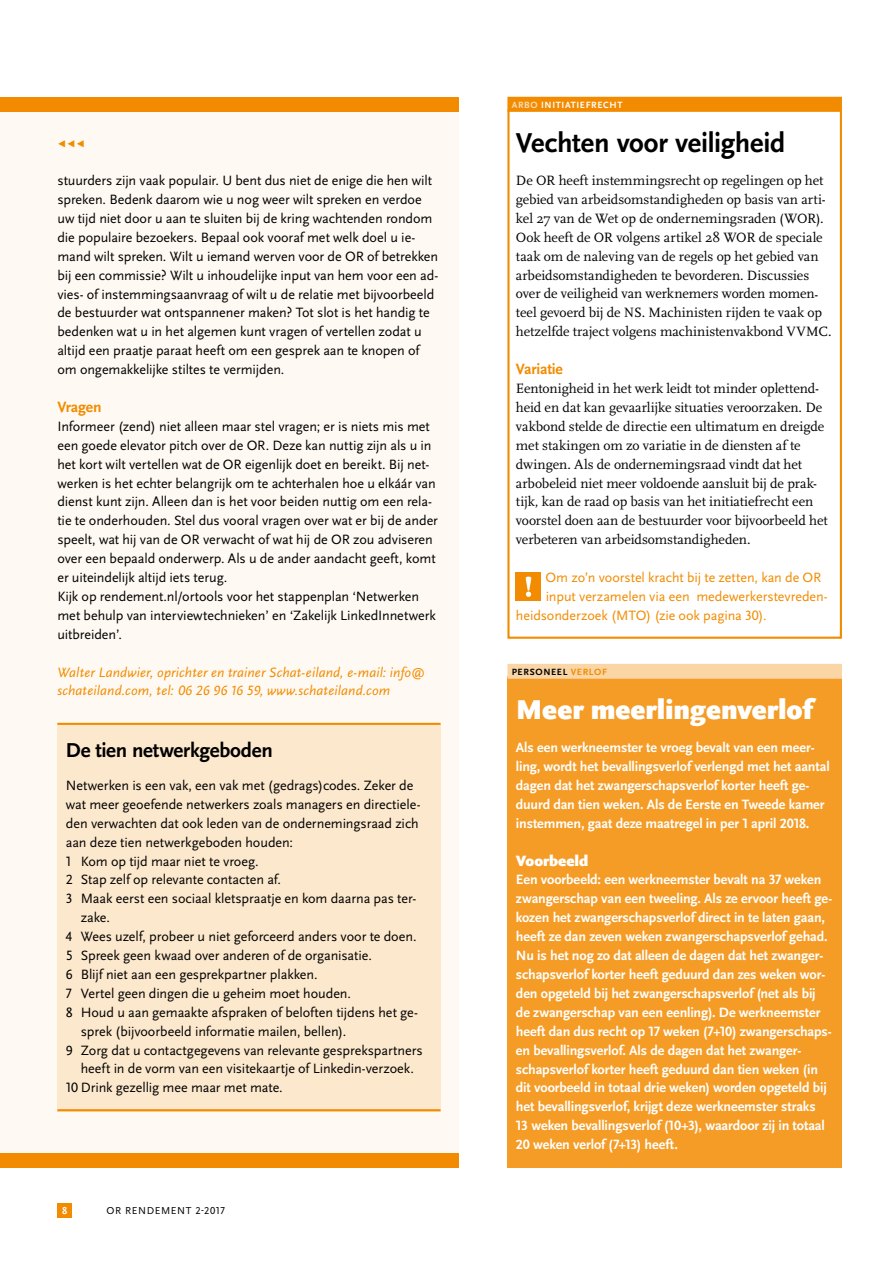
<style>
.page{position:relative;width:893px;height:1263px;background:#fff}
.page>*{position:absolute;margin:0;border:0;box-sizing:border-box;transform-origin:0 0}
.t1{font:700 28.5px "Scala Sans OT";letter-spacing:-.01em;color:#000}
.t2{font:900 28.5px "Scala Sans OT";color:#fff}
.t3{font:700 21px "Scala Sans OT";letter-spacing:-.01em;color:#000}
.t4{font:700 15.6px "Scala Sans OT";letter-spacing:-.015em;color:#f28b00}
.t5{font:900 15.6px "Scala Sans OT";letter-spacing:-.005em;color:#fff}
.t6{font:14.1px/18.9px "Scala Sans OT";color:#000}
.t7{font:700 14.1px/18.9px "Scala Sans OT";letter-spacing:-.01em;color:#fff}
.t8{font:14.1px/18.9px "Scala OT";letter-spacing:-.005em;color:#000}
.t9{font:14.1px "Scala Sans OT";letter-spacing:-.005em;color:#f28b00}
.t10{font:italic 14.1px/18.9px "Scala Sans OT";letter-spacing:.01em;color:#f28b00}
.t11{font:14.1px "Scala OT";color:#f28b00}
.t12{font:10.5px "Scala Sans OT";letter-spacing:.06em;color:#000}
.t13{font:700 10.5px "Scala Sans OT";color:#fff}
.t14{font:700 9.45px "Scala Sans OT";letter-spacing:.065em;color:#fff}
.t15{font:700 9.45px "Scala Sans OT";letter-spacing:.075em;color:#000}
.s1{color:#fbdcb3}
.s2{color:#f28b00}
</style>
<div class="page">
<div style="left:57px;top:1203px;width:15px;height:15px;background:#f28b00"></div>
<div style="left:0;top:112px;width:459px;height:1041px;background:#fef9f2"></div>
<div style="left:0;top:97px;width:459px;height:15px;background:#f28b00"></div>
<div style="left:0;top:1153px;width:459px;height:15px;background:#f28b00"></div>
<div style="left:57px;top:723px;width:384px;height:388px;background:#fce8cc"></div>
<hr style="left:57px;top:723px;width:384px;height:2px;background:#f28b00">
<hr style="left:57px;top:1109px;width:384px;height:2px;background:#f28b00">
<div style="left:507px;top:676px;width:335px;height:492px;background:#f49c26"></div>
<div style="left:507px;top:664px;width:335px;height:15px;background:#fad6a6"></div>
<div style="left:516px;top:573px;width:25px;height:28px;background:#f28b00"></div>
<svg style="left:526px;top:577px;width:5px;height:20px"></svg>
<div style="left:507px;top:109px;width:335px;height:530px;border:2px solid #f28b00"></div>
<div style="left:507px;top:97px;width:335px;height:15px;background:#f28b00"></div>
<p class="t11" style="left:57px;top:135px;width:29px">◀◀◀</p>
<p class="t6" style="left:57px;top:171px;width:383px">stuurders zijn vaak populair. U bent dus niet de enige die hen wilt spreken. Bedenk daarom wie u nog weer wilt spreken en verdoe uw tijd niet door u aan te sluiten bij de kring wachtenden rondom die populaire bezoekers. Bepaal ook vooraf met welk doel u ie&shy;mand wilt spreken. Wilt u iemand werven voor de OR of betrekken bij een commissie? Wilt u inhoudelijke input van hem voor een ad&shy;vies- of instemmingsaanvraag of wilt u de relatie met bijvoorbeeld de bestuurder wat ontspannener maken? Tot slot is het handig te bedenken wat u in het algemen kunt vragen of vertellen zodat u altijd een praatje paraat heeft om een gesprek aan te knopen of om ongemakkelijke stiltes te vermijden.</p>
<p class="t4" style="left:57px;top:398px;width:46px">Vragen</p>
<p class="t6" style="left:57px;top:417px;width:382px">Informeer (zend) niet alleen maar stel vragen; er is niets mis met een goede elevator pitch over de OR. Deze kan nuttig zijn als u in het kort wilt vertellen wat de OR eigenlijk doet en bereikt. Bij net&shy;werken is het echter belangrijk om te achterhalen hoe u elkáár van dienst kunt zijn. Alleen dan is het voor beiden nuttig om een rela&shy;tie te onderhouden. Stel dus vooral vragen over wat er bij de ander speelt, wat hij van de OR verwacht of wat hij de OR zou adviseren over een bepaald onderwerp. Als u de ander aandacht geeft, komt er uiteindelijk altijd iets terug.<br>Kijk op rendement.nl/ortools voor het stappenplan ‘Netwerken met behulp van interviewtechnieken’ en ‘Zakelijk LinkedInnetwerk uitbreiden’.</p>
<p class="t10" style="left:57px;top:663px;width:369px">Walter Landwier, oprichter en trainer Schat-eiland, e-mail: info@ schateiland.com, tel: 06 26 96 16 59, www.schateiland.com</p>
<h2 class="t3" style="left:66px;top:738px;width:208px">De tien netwerkgeboden</h2>
<p class="t6" style="left:66px;top:776px;width:349px">Netwerken is een vak, een vak met (gedrags)codes. Zeker de</p>
<p class="t6" style="left:66px;top:795px;width:356px">wat meer geoefende netwerkers zoals managers en directiele-</p>
<p class="t6" style="left:66px;top:814px;width:354px">den verwachten dat ook leden van de ondernemingsraad zich</p>
<p class="t6" style="left:66px;top:833px;width:229px">aan deze tien netwerkgeboden houden:</p>
<p class="t6" style="left:66px;top:852px;width:194px">1 Kom op tijd maar niet te vroeg.</p>
<p class="t6" style="left:66px;top:871px;width:217px">2 Stap zelf op relevante contacten af.</p>
<p class="t6" style="left:66px;top:889px;width:352px">3 Maak eerst een sociaal kletspraatje en kom daarna pas ter-</p>
<p class="t6" style="left:81px;top:908px;width:31px">zake.</p>
<p class="t6" style="left:66px;top:927px;width:352px">4 Wees uzelf, probeer u niet geforceerd anders voor te doen.</p>
<p class="t6" style="left:66px;top:946px;width:308px">5 Spreek geen kwaad over anderen of de organisatie.</p>
<p class="t6" style="left:66px;top:965px;width:253px">6 Blijf niet aan een gesprekpartner plakken.</p>
<p class="t6" style="left:66px;top:984px;width:287px">7 Vertel geen dingen die u geheim moet houden.</p>
<p class="t6" style="left:66px;top:1003px;width:354px">8 Houd u aan gemaakte afspraken of beloften tijdens het ge-</p>
<p class="t6" style="left:81px;top:1022px;width:267px">sprek (bijvoorbeeld informatie mailen, bellen).</p>
<p class="t6" style="left:66px;top:1041px;width:358px">9 Zorg dat u contactgegevens van relevante gesprekspartners</p>
<p class="t6" style="left:81px;top:1060px;width:335px">heeft in de vorm van een visitekaartje of Linkedin-verzoek.</p>
<p class="t6" style="left:66px;top:1078px;width:218px">10 Drink gezellig mee maar met mate.</p>
<p class="t13" style="left:62px;top:1205px;width:7px">8</p>
<p class="t12" style="left:106px;top:1205px;width:120px">OR RENDEMENT 2-2017</p>
<p class="t14" style="left:512px;top:99px;width:112px"><span class="s1">ARBO</span> INITIATIEFRECHT</p>
<h1 class="t1" style="left:516px;top:127px;width:271px">Vechten voor veiligheid</h1>
<p class="t8" style="left:516px;top:171px;width:317px">De OR heeft instemmingsrecht op regelingen op het gebied van arbeidsomstandigheden op basis van arti&shy;kel 27 van de Wet op de ondernemingsraden (WOR).<br>Ook heeft de OR volgens artikel 28 WOR de speciale taak om de naleving van de regels op het gebied van arbeidsomstandigheden te bevorderen. Discussies over de veiligheid van werknemers worden momen&shy;teel gevoerd bij de NS. Machinisten rijden te vaak op hetzelfde traject volgens machinistenvakbond VVMC.</p>
<p class="t4" style="left:516px;top:360px;width:48px">Variatie</p>
<p class="t8" style="left:516px;top:379px;width:313px">Eentonigheid in het werk leidt tot minder oplettend&shy;heid en dat kan gevaarlijke situaties veroorzaken. De vakbond stelde de directie een ultimatum en dreigde met stakingen om zo variatie in de diensten af te dwingen. Als de ondernemingsraad vindt dat het arbobeleid niet meer voldoende aansluit bij de prak&shy;tijk, kan de raad op basis van het initiatiefrecht een voorstel doen aan de bestuurder voor bijvoorbeeld het verbeteren van arbeidsomstandigheden.</p>
<p class="t9" style="left:546px;top:570px;width:277px">Om zo’n voorstel kracht bij te zetten, kan de OR</p>
<p class="t9" style="left:546px;top:589px;width:284px">input verzamelen via een medewerkerstevreden-</p>
<p class="t9" style="left:516px;top:608px;width:252px">heidsonderzoek (MTO) (zie ook pagina 30).</p>
<p class="t15" style="left:512px;top:666px;width:97px">PERSONEEL <span class="s2">VERLOF</span></p>
<h1 class="t2" style="left:516px;top:693px;width:298px">Meer meerlingenverlof</h1>
<p class="t7" style="left:516px;top:738px;width:315px">Als een werkneemster te vroeg bevalt van een meer&shy;ling, wordt het bevallingsverlof verlengd met het aantal dagen dat het zwangerschapsverlof korter heeft ge&shy;duurd dan tien weken. Als de Eerste en Tweede kamer instemmen, gaat deze maatregel in per 1 april 2018.</p>
<p class="t5" style="left:516px;top:852px;width:74px">Voorbeeld</p>
<p class="t7" style="left:516px;top:871px;width:318px">Een voorbeeld: een werkneemster bevalt na 37 weken zwangerschap van een tweeling. Als ze ervoor heeft ge&shy;kozen het zwangerschapsverlof direct in te laten gaan, heeft ze dan zeven weken zwangerschapsverlof gehad.<br>Nu is het nog zo dat alleen de dagen dat het zwanger&shy;schapsverlof korter heeft geduurd dan zes weken wor&shy;den opgeteld bij het zwangerschapsverlof (net als bij de zwangerschap van een eenling). De werkneemster heeft dan dus recht op 17 weken (7+10) zwangerschaps&shy;en bevallingsverlof. Als de dagen dat het zwanger&shy;schapsverlof korter heeft geduurd dan tien weken (in dit voorbeeld in totaal drie weken) worden opgeteld bij het bevallingsverlof, krijgt deze werkneemster straks<br>13 weken bevallingsverlof (10+3), waardoor zij in totaal 20 weken verlof (7+13) heeft.</p>
</div>
